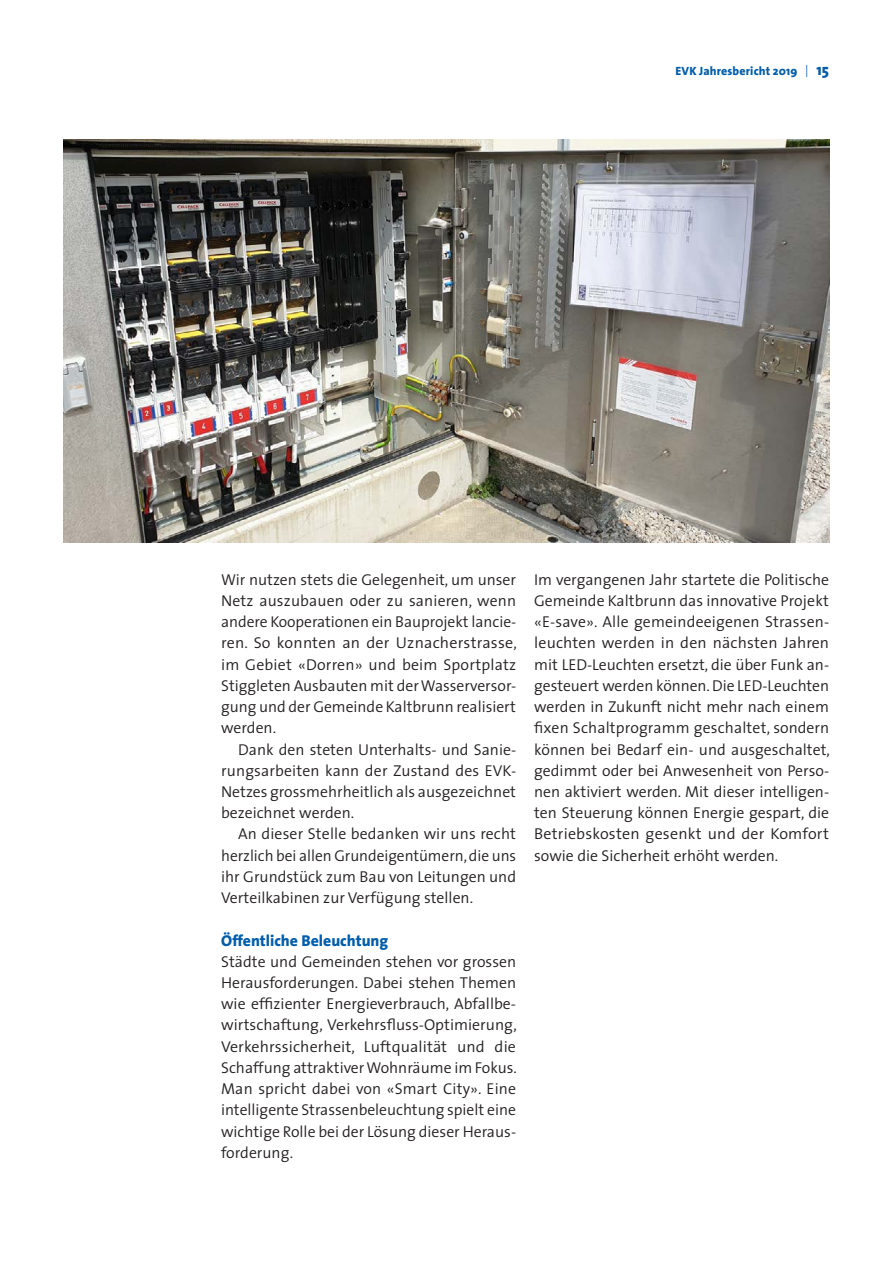
<style>
.page{position:relative;width:893px;height:1263px;background:#fff}
.page>*{position:absolute;margin:0;border:0;box-sizing:border-box;transform-origin:0 0}
.t1{font:300 15.75px/21.1px "The Sans";color:#231f20;text-align:justify}
.t2{font:800 15.75px "The Sans";color:#015dab}
.t3{font:800 12px "The Sans";letter-spacing:.01em;color:#015dab}
.s1{font-weight:300}
.s2{font-size:15.75px}
</style>
<div class="page">
<img style="left:64px;top:139px;width:765px;height:403px">
<p class="t3" style="left:675px;top:61px;width:155px">EVK Jahresbericht 2019 <span class="s1">|</span> <span class="s2">15</span></p>
<p class="t1" style="left:221px;top:568px;width:297px">Wir nutzen stets die Gelegenheit, um unser Netz auszubauen oder zu sanieren, wenn andere Kooperationen ein Bauprojekt lancie&shy;ren. So konnten an der Uznacherstrasse, im Gebiet «Dorren» und beim Sportplatz Stiggleten Ausbauten mit der Wasserversor&shy;gung und der Gemeinde Kaltbrunn realisiert werden.</p>
<p class="t1" style="left:221px;top:738px;width:297px;text-indent:17px">Dank den steten Unterhalts- und Sanie&shy;rungsarbeiten kann der Zustand des EVK-Netzes grossmehrheitlich als ausgezeichnet bezeichnet werden.</p>
<p class="t1" style="left:221px;top:823px;width:297px;text-indent:17px">An dieser Stelle bedanken wir uns recht herzlich bei allen Grundeigentümern, die uns ihr Grundstück zum Bau von Leitungen und Verteilkabinen zur Verfügung stellen.</p>
<p class="t2" style="left:221px;top:927px;width:169px">Öffentliche Beleuchtung</p>
<p class="t1" style="left:221px;top:950px;width:297px">Städte und Gemeinden stehen vor grossen Herausforderungen. Dabei stehen Themen wie effizienter Energieverbrauch, Abfallbe&shy;wirtschaftung, Verkehrsfluss-Optimierung, Verkehrssicherheit, Luftqualität und die Schaffung attraktiver Wohnräume im Fokus.<br>Man spricht dabei von «Smart City». Eine intelligente Strassenbeleuchtung spielt eine wichtige Rolle bei der Lösung dieser Heraus&shy;forderung.</p>
<p class="t1" style="left:534px;top:568px;width:297px;text-align:left">Im vergangenen Jahr startete die Politische Gemeinde Kaltbrunn das innovative Projekt «E-save». Alle gemeindeeigenen Strassen&shy;leuchten werden in den nächsten Jahren mit LED-Leuchten ersetzt, die über Funk an&shy;gesteuert werden können. Die LED-Leuchten werden in Zukunft nicht mehr nach einem fixen Schaltprogramm geschaltet, sondern können bei Bedarf ein- und ausgeschaltet, gedimmt oder bei Anwesenheit von Perso&shy;nen aktiviert werden. Mit dieser intelligen&shy;ten Steuerung können Energie gespart, die Betriebskosten gesenkt und der Komfort sowie die Sicherheit erhöht werden.</p>
</div>
